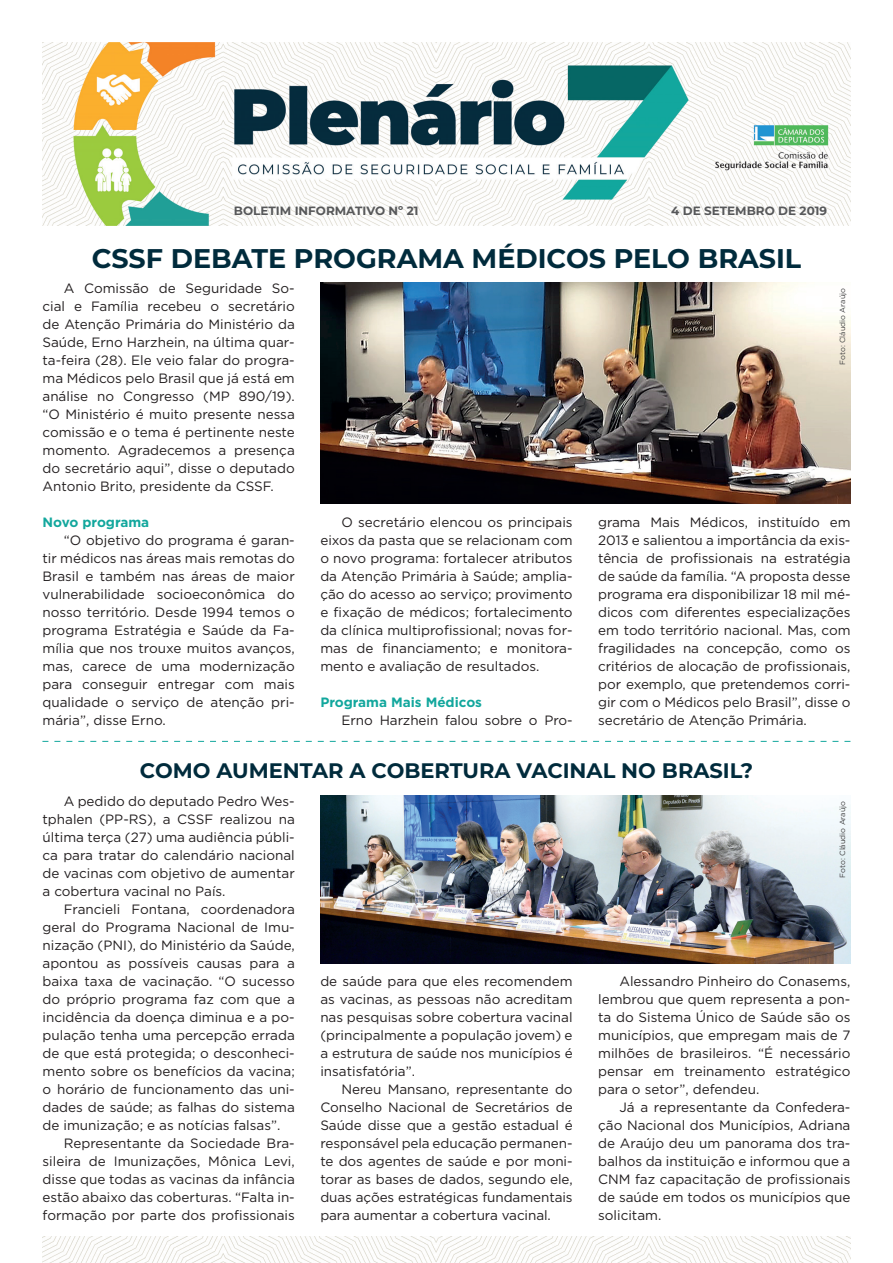
<style>
.page{position:relative;width:893px;height:1263px;background:#fff}
.page>*{position:absolute;margin:0;border:0;box-sizing:border-box;transform-origin:0 0}
.t1{font:700 27px "Montserrat";color:#002b3c}
.t2{font:700 21px "Montserrat";color:#002b3c}
.t3{font:13.5px/18px "Gotham";color:#231f20;text-align:justify}
.t4{font:700 13.5px "Gotham";color:#12a79d}
.t5{font:700 12px "Montserrat";color:#57585a}
.t6{font:7.5px "Gotham";color:#3e3e3f}
</style>
<div class="page">
<img style="left:320px;top:282px;width:530px;height:222px">
<img style="left:320px;top:796px;width:530px;height:168px">
<img style="left:43px;top:43px;width:807px;height:182px">
<img style="left:43px;top:1236px;width:808px;height:27px">
<svg style="left:42px;top:741px;width:808px;height:1px"></svg>
<p class="t5" style="left:234px;top:206px;width:186px">BOLETIM INFORMATIVO Nº 21</p>
<p class="t5" style="left:671px;top:206px;width:158px">4 DE SETEMBRO DE 2019</p>
<h1 class="t1" style="left:92px;top:247px;width:711px">CSSF DEBATE PROGRAMA MÉDICOS PELO BRASIL</h1>
<p class="t3" style="left:43px;top:280px;width:254px;text-indent:21px">A Comissão de Seguridade So&shy;cial e Família recebeu o secretário de Atenção Primária do Ministério da Saúde, Erno Harzhein, na última quar&shy;ta-feira (28). Ele veio falar do progra&shy;ma Médicos pelo Brasil que já está em análise no Congresso (MP 890/19). “O Ministério é muito presente nessa comissão e o tema é pertinente neste momento. Agradecemos a presença do secretário aqui”, disse o deputado Antonio Brito, presidente da CSSF.</p>
<p class="t4" style="left:43px;top:518px;width:108px">Novo programa</p>
<p class="t3" style="left:43px;top:532px;width:254px;text-indent:21px">“O objetivo do programa é garan&shy;tir médicos nas áreas mais remotas do Brasil e também nas áreas de maior vulnerabilidade socioeconômica do nosso território. Desde 1994 temos o programa Estratégia e Saúde da Fa&shy;mília que nos trouxe muitos avanços, mas, carece de uma modernização para conseguir entregar com mais qualidade o serviço de atenção pri&shy;mária”, disse Erno.</p>
<p class="t3" style="left:320px;top:514px;width:254px;text-indent:21px">O secretário elencou os principais eixos da pasta que se relacionam com o novo programa: fortalecer atributos da Atenção Primária à Saúde; amplia&shy;ção do acesso ao serviço; provimento e fixação de médicos; fortalecimento da clínica multiprofissional; novas for&shy;mas de financiamento; e monitora&shy;mento e avaliação de resultados.</p>
<p class="t4" style="left:320px;top:698px;width:163px">Programa Mais Médicos</p>
<p class="t3" style="left:342px;top:712px;width:233px">Erno Harzhein falou sobre o Pro-</p>
<p class="t6" style="left:839px;top:365px;width:78px;rotate:-90deg">Foto: Cláudio Araújo</p>
<p class="t3" style="left:598px;top:514px;width:254px">grama Mais Médicos, instituído em 2013 e salientou a importância da exis&shy;tência de profissionais na estratégia de saúde da família. “A proposta desse programa era disponibilizar 18 mil mé&shy;dicos com diferentes especializações em todo território nacional. Mas, com fragilidades na concepção, como os critérios de alocação de profissionais, por exemplo, que pretendemos corri&shy;gir com o Médicos pelo Brasil”, disse o secretário de Atenção Primária.</p>
<h2 class="t2" style="left:140px;top:763px;width:615px">COMO AUMENTAR A COBERTURA VACINAL NO BRASIL?</h2>
<p class="t3" style="left:43px;top:793px;width:254px;text-indent:21px">A pedido do deputado Pedro Wes&shy;tphalen (PP-RS), a CSSF realizou na última terça (27) uma audiência públi&shy;ca para tratar do calendário nacional de vacinas com objetivo de aumentar a cobertura vacinal no País.</p>
<p class="t3" style="left:43px;top:901px;width:254px;text-indent:21px">Francieli Fontana, coordenadora geral do Programa Nacional de Imu&shy;nização (PNI), do Ministério da Saúde, apontou as possíveis causas para a baixa taxa de vacinação. “O sucesso do próprio programa faz com que a incidência da doença diminua e a po&shy;pulação tenha uma percepção errada de que está protegida; o desconheci&shy;mento sobre os benefícios da vacina; o horário de funcionamento das uni&shy;dades de saúde; as falhas do sistema de imunização; e as notícias falsas”.</p>
<p class="t3" style="left:43px;top:1135px;width:254px;text-indent:21px">Representante da Sociedade Bra&shy;sileira de Imunizações, Mônica Levi, disse que todas as vacinas da infância estão abaixo das coberturas. “Falta in&shy;formação por parte dos profissionais</p>
<p class="t3" style="left:320px;top:973px;width:254px">de saúde para que eles recomendem as vacinas, as pessoas não acreditam nas pesquisas sobre cobertura vacinal (principalmente a população jovem) e a estrutura de saúde nos municípios é insatisfatória”.</p>
<p class="t3" style="left:320px;top:1081px;width:254px;text-indent:21px">Nereu Mansano, representante do Conselho Nacional de Secretários de Saúde disse que a gestão estadual é responsável pela educação permanen&shy;te dos agentes de saúde e por moni&shy;torar as bases de dados, segundo ele, duas ações estratégicas fundamentais para aumentar a cobertura vacinal.</p>
<p class="t6" style="left:840px;top:877px;width:78px;rotate:-90deg">Foto: Cláudio Araújo</p>
<p class="t3" style="left:598px;top:973px;width:254px;text-indent:21px">Alessandro Pinheiro do Conasems, lembrou que quem representa a pon&shy;ta do Sistema Único de Saúde são os municípios, que empregam mais de 7 milhões de brasileiros. “É necessário pensar em treinamento estratégico para o setor”, defendeu.</p>
<p class="t3" style="left:598px;top:1099px;width:254px;text-indent:21px">Já a representante da Confedera&shy;ção Nacional dos Municípios, Adriana de Araújo deu um panorama dos tra&shy;balhos da instituição e informou que a CNM faz capacitação de profissionais de saúde em todos os municípios que solicitam.</p>
</div>
